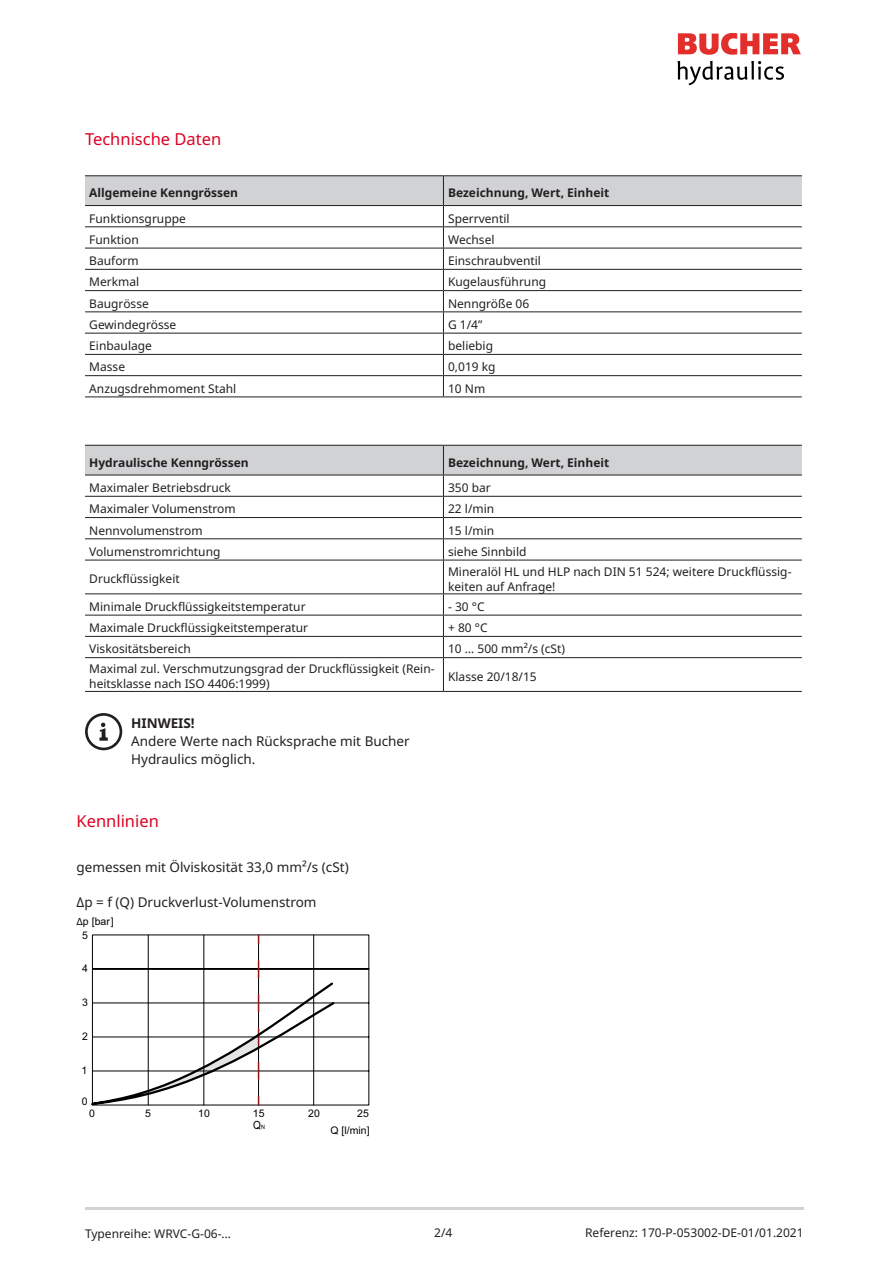
<style>
.page{position:relative;width:893px;height:1263px;background:#fff}
.page>*{position:absolute;margin:0;border:0;box-sizing:border-box;transform-origin:0 0}
.t1{font:16.5px "Noto Sans";color:#dc0023}
.picture_H1{font:13.5px "Noto Sans";color:#231f20}
.text{font:13.5px/18px "Noto Sans";color:#231f20}
.picture_H1_bold{font:700 13.5px "Noto Sans";color:#231f20}
.table_text{font:12px/15px "Noto Sans";color:#231f20}
.H_1_table{font:700 12px "Noto Sans";color:#231f20}
.reference{font:12px "Noto Sans";color:#231f20}
.date{font:12px "Noto Sans";color:#231f20}
.page_nuber{font:12px "Noto Sans";color:#231f20}
.t2{font:11.25px "Arial";color:#000001;scale:.9 1}
.t3{font:10.5px "Arial";color:#000001}
.s1{font-family:"Myriad Pro"}
.s2{font-size:6px}
</style>
<div class="page">
<svg style="left:678px;top:33px;width:123px;height:22px"></svg>
<svg style="left:677px;top:61px;width:107px;height:24px"></svg>
<hr style="left:85px;top:1208px;width:719px;height:2px;background:#d1d2d4">
<hr style="left:443px;top:396px;width:359px;height:1px;background:#231f20">
<svg style="left:85px;top:176px;width:717px;height:220px"></svg>
<hr style="left:85px;top:175px;width:358px;height:1px;background:#231f20">
<hr style="left:443px;top:175px;width:359px;height:1px;background:#231f20">
<hr style="left:85px;top:205px;width:358px;height:1px;background:#231f20">
<hr style="left:443px;top:205px;width:359px;height:1px;background:#231f20">
<hr style="left:85px;top:226px;width:358px;height:1px;background:#231f20">
<hr style="left:85px;top:248px;width:358px;height:1px;background:#231f20">
<hr style="left:85px;top:269px;width:358px;height:1px;background:#231f20">
<hr style="left:85px;top:290px;width:358px;height:1px;background:#231f20">
<hr style="left:85px;top:311px;width:358px;height:1px;background:#231f20">
<hr style="left:85px;top:333px;width:358px;height:1px;background:#231f20">
<hr style="left:85px;top:354px;width:358px;height:1px;background:#231f20">
<hr style="left:85px;top:375px;width:358px;height:1px;background:#231f20">
<hr style="left:85px;top:396px;width:358px;height:1px;background:#231f20">
<svg style="left:85px;top:594px;width:717px;height:97px"></svg>
<hr style="left:443px;top:560px;width:359px;height:1px;background:#231f20">
<hr style="left:443px;top:560px;width:1px;height:33px;background:#231f20">
<hr style="left:443px;top:593px;width:359px;height:1px;background:#231f20">
<hr style="left:443px;top:615px;width:359px;height:1px;background:#231f20">
<hr style="left:443px;top:636px;width:359px;height:1px;background:#231f20">
<svg style="left:443px;top:594px;width:1px;height:63px"></svg>
<hr style="left:443px;top:657px;width:359px;height:1px;background:#231f20">
<hr style="left:443px;top:658px;width:1px;height:33px;background:#231f20">
<hr style="left:443px;top:691px;width:359px;height:1px;background:#231f20">
<svg style="left:85px;top:446px;width:717px;height:114px"></svg>
<hr style="left:85px;top:445px;width:358px;height:1px;background:#231f20">
<hr style="left:443px;top:445px;width:359px;height:1px;background:#231f20">
<hr style="left:85px;top:475px;width:358px;height:1px;background:#231f20">
<hr style="left:443px;top:475px;width:359px;height:1px;background:#231f20">
<hr style="left:85px;top:496px;width:358px;height:1px;background:#231f20">
<hr style="left:85px;top:517px;width:358px;height:1px;background:#231f20">
<hr style="left:85px;top:538px;width:358px;height:1px;background:#231f20">
<hr style="left:85px;top:560px;width:358px;height:1px;background:#231f20">
<hr style="left:85px;top:593px;width:358px;height:1px;background:#231f20">
<hr style="left:85px;top:615px;width:358px;height:1px;background:#231f20">
<hr style="left:85px;top:636px;width:358px;height:1px;background:#231f20">
<hr style="left:85px;top:657px;width:358px;height:1px;background:#231f20">
<hr style="left:85px;top:691px;width:358px;height:1px;background:#231f20">
<svg style="left:85px;top:713px;width:37px;height:37px"></svg>
<svg style="left:92px;top:934px;width:278px;height:172px"></svg>
<hr style="left:148px;top:935px;width:1px;height:170px;background:#000001">
<hr style="left:203px;top:935px;width:1px;height:170px;background:#000001">
<hr style="left:258px;top:935px;width:1px;height:170px;background:#000001">
<hr style="left:313px;top:935px;width:1px;height:170px;background:#000001">
<svg style="left:91px;top:961px;width:245px;height:145px"></svg>
<h2 class="t1" style="left:85px;top:128px;width:138px">Technische Daten</h2>
<p class="H_1_table" style="left:89px;top:184px;width:150px">Allgemeine Kenngrössen</p>
<p class="H_1_table" style="left:448px;top:184px;width:163px">Bezeichnung, Wert, Einheit</p>
<p class="table_text" style="left:89px;top:211px;width:98px">Funktionsgruppe</p>
<p class="table_text" style="left:448px;top:211px;width:63px">Sperrventil</p>
<p class="table_text" style="left:89px;top:232px;width:51px">Funktion</p>
<p class="table_text" style="left:448px;top:232px;width:48px">Wechsel</p>
<p class="table_text" style="left:89px;top:254px;width:51px">Bauform</p>
<p class="table_text" style="left:448px;top:254px;width:94px">Einschraubventil</p>
<p class="table_text" style="left:89px;top:275px;width:52px">Merkmal</p>
<p class="table_text" style="left:448px;top:275px;width:100px">Kugelausführung</p>
<p class="table_text" style="left:89px;top:296px;width:61px">Baugrösse</p>
<p class="table_text" style="left:448px;top:296px;width:83px">Nenngröße 06</p>
<p class="table_text" style="left:89px;top:317px;width:88px">Gewindegrösse</p>
<p class="table_text" style="left:448px;top:317px;width:36px">G 1/4”</p>
<p class="table_text" style="left:89px;top:339px;width:64px">Einbaulage</p>
<p class="table_text" style="left:448px;top:339px;width:46px">beliebig</p>
<p class="table_text" style="left:89px;top:360px;width:37px">Masse</p>
<p class="table_text" style="left:448px;top:360px;width:49px">0,019 kg</p>
<p class="table_text" style="left:89px;top:381px;width:149px">Anzugsdrehmoment Stahl</p>
<p class="table_text" style="left:448px;top:381px;width:39px">10 Nm</p>
<p class="H_1_table" style="left:89px;top:454px;width:161px">Hydraulische Kenngrössen</p>
<p class="H_1_table" style="left:448px;top:454px;width:163px">Bezeichnung, Wert, Einheit</p>
<p class="table_text" style="left:89px;top:480px;width:143px">Maximaler Betriebsdruck</p>
<p class="table_text" style="left:448px;top:480px;width:44px">350 bar</p>
<p class="table_text" style="left:89px;top:502px;width:148px">Maximaler Volumenstrom</p>
<p class="table_text" style="left:448px;top:502px;width:48px">22 l/min</p>
<p class="table_text" style="left:89px;top:523px;width:115px">Nennvolumenstrom</p>
<p class="table_text" style="left:448px;top:523px;width:48px">15 l/min</p>
<p class="table_text" style="left:89px;top:544px;width:133px">Volumenstromrichtung</p>
<p class="table_text" style="left:448px;top:544px;width:80px">siehe Sinnbild</p>
<p class="table_text" style="left:89px;top:572px;width:92px">Druckflüssigkeit</p>
<p class="table_text" style="left:448px;top:564px;width:345px">Mineralöl HL und HLP nach DIN 51 524; weitere Druckflüssig&shy;keiten auf Anfrage!</p>
<p class="table_text" style="left:89px;top:599px;width:218px">Minimale Druckflüssigkeitstemperatur</p>
<p class="table_text" style="left:448px;top:599px;width:38px">- 30 °C</p>
<p class="table_text" style="left:89px;top:621px;width:220px">Maximale Druckflüssigkeitstemperatur</p>
<p class="table_text" style="left:448px;top:621px;width:41px">+ 80 °C</p>
<p class="table_text" style="left:89px;top:642px;width:103px">Viskositätsbereich</p>
<p class="table_text" style="left:448px;top:642px;width:119px">10 … 500 mm²/s (cSt)</p>
<p class="table_text" style="left:89px;top:662px;width:347px">Maximal zul. Verschmutzungsgrad der Druckflüssigkeit (Rein&shy;heitsklasse nach ISO 4406:1999)</p>
<p class="table_text" style="left:448px;top:669px;width:90px">Klasse 20/18/15</p>
<p class="picture_H1_bold" style="left:131px;top:713px;width:65px">HINWEIS!</p>
<p class="text" style="left:131px;top:732px;width:280px">Andere Werte nach Rücksprache mit Bucher<br>Hydraulics möglich.</p>
<h2 class="t1" style="left:77px;top:809px;width:84px">Kennlinien</h2>
<p class="picture_H1" style="left:77px;top:857px;width:274px">gemessen mit Ölviskosität 33,0 mm²/s (cSt)</p>
<p class="picture_H1" style="left:77px;top:893px;width:242px">Δp = f (Q) Druckverlust-Volumenstrom</p>
<p class="t3" style="left:77px;top:914px;width:39px"><span class="s1">Δ</span>p [bar]</p>
<p class="t3" style="left:82px;top:927px;width:7px">5</p>
<p class="t3" style="left:82px;top:961px;width:7px">4</p>
<p class="t3" style="left:82px;top:995px;width:7px">3</p>
<p class="t3" style="left:82px;top:1029px;width:7px">2</p>
<p class="t3" style="left:81px;top:1063px;width:7px">1</p>
<p class="t3" style="left:82px;top:1094px;width:7px">0</p>
<p class="t3" style="left:89px;top:1106px;width:7px">0</p>
<p class="t3" style="left:145px;top:1106px;width:7px">5</p>
<p class="t3" style="left:198px;top:1106px;width:13px">10</p>
<p class="t3" style="left:253px;top:1106px;width:13px">15</p>
<p class="t3" style="left:308px;top:1106px;width:13px">20</p>
<p class="t3" style="left:357px;top:1106px;width:13px">25</p>
<p class="t2" style="left:253px;top:1117px;width:15px">Q<span class="s2">N</span></p>
<p class="t3" style="left:331px;top:1123px;width:41px">Q [l/min]</p>
<p class="date" style="left:85px;top:1225px;width:148px">Typenreihe: WRVC-G-06-…</p>
<p class="page_nuber" style="left:434px;top:1224px;width:20px">2/4</p>
<p class="reference" style="left:585px;top:1224px;width:220px">Referenz: 170-P-053002-DE-01/01.2021</p>
</div>
